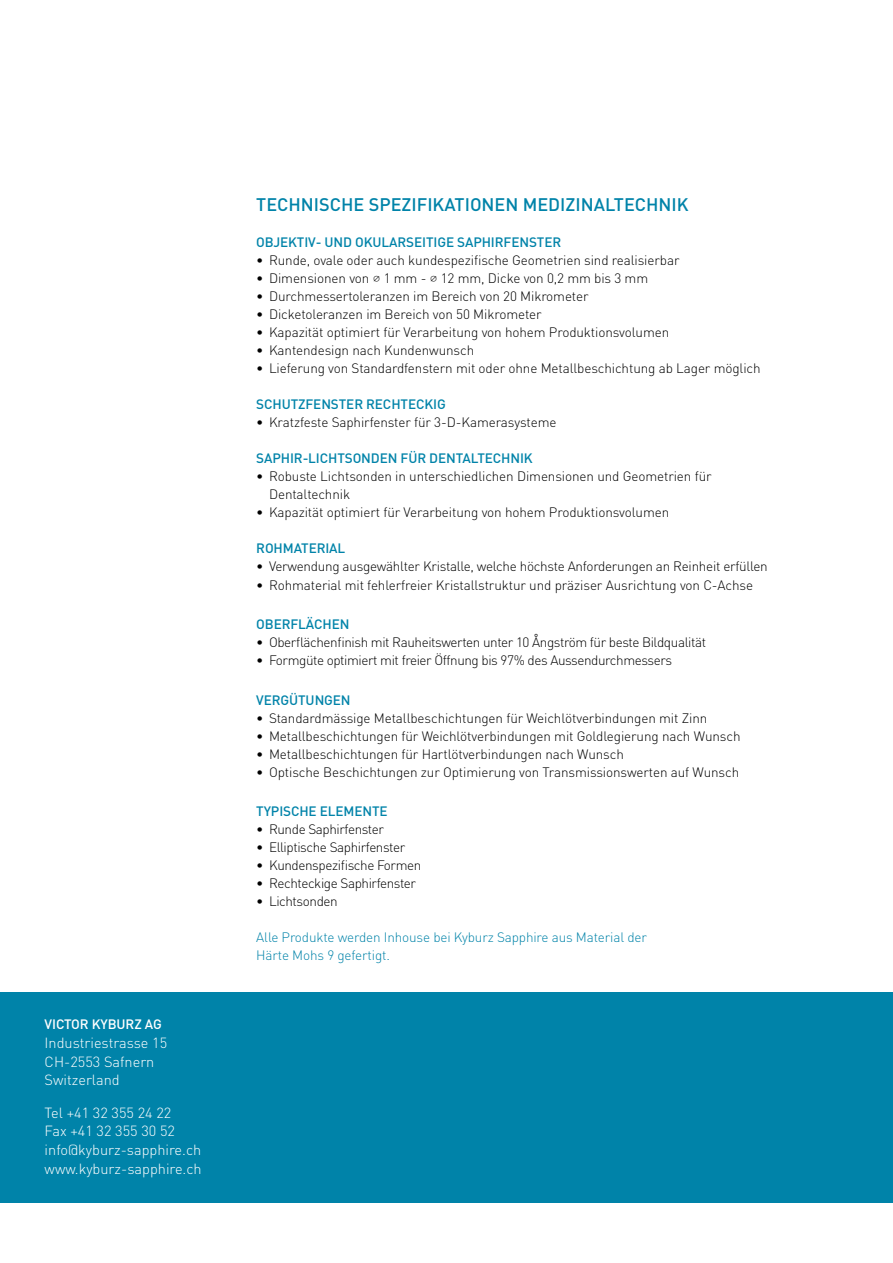
<style>
.page{position:relative;width:893px;height:1263px;background:#fff}
.page>*{position:absolute;margin:0;border:0;box-sizing:border-box;transform-origin:0 0}
.t1{font:500 18px "DIN";color:#0083a9}
.t2{font:300 14.55px/18.8px "DIN";color:#fff}
.t3{font:300 13.5px/18px "DIN";letter-spacing:-.01em;color:#000}
.t4{font:300 13.5px "DIN";letter-spacing:-.03em;color:#000}
.t5{font:500 13.5px "DIN";letter-spacing:-.01em;color:#0083a9}
.t6{font:300 13.5px/18px "DIN";letter-spacing:-.01em;color:#0083a9}
.t7{font:500 13.5px "DIN";letter-spacing:-.01em;color:#fff}
.s1{font-family:"Rawengulk";font-weight:400}
</style>
<div class="page">
<div style="left:0;top:992px;width:893px;height:210px;background:#0083a9"></div>
<p class="t7" style="left:45px;top:1017px;width:119px">VICTOR KYBURZ AG</p>
<p class="t2" style="left:45px;top:1034px;width:124px">Industriestrasse 15<br>CH-2553 Safnern<br>Switzerland</p>
<p class="t2" style="left:45px;top:1104px;width:159px">Tel +41 32 355 24 22<br>Fax +41 32 355 30 52 info@kyburz-sapphire.ch www.kyburz-sapphire.ch</p>
<h1 class="t1" style="left:256px;top:195px;width:434px">TECHNISCHE SPEZIFIKATIONEN MEDIZINALTECHNIK</h1>
<p class="t5" style="left:256px;top:235px;width:306px">OBJEKTIV- UND OKULARSEITIGE SAPHIRFENSTER</p>
<p class="t3" style="left:256px;top:252px;width:425px">• Runde, ovale oder auch kundespezifische Geometrien sind realisierbar</p>
<p class="t3" style="left:256px;top:270px;width:393px">• Dimensionen von <span class="s1">⌀</span> 1 mm - <span class="s1">⌀</span> 12 mm, Dicke von 0,2 mm bis 3 mm</p>
<p class="t3" style="left:256px;top:288px;width:334px">• Durchmessertoleranzen im Bereich von 20 Mikrometer</p>
<p class="t3" style="left:256px;top:306px;width:287px">• Dicketoleranzen im Bereich von 50 Mikrometer</p>
<p class="t3" style="left:256px;top:324px;width:414px">• Kapazität optimiert für Verarbeitung von hohem Produktionsvolumen</p>
<p class="t3" style="left:256px;top:342px;width:219px">• Kantendesign nach Kundenwunsch</p>
<p class="t3" style="left:256px;top:360px;width:506px">• Lieferung von Standardfenstern mit oder ohne Metallbeschichtung ab Lager möglich</p>
<p class="t5" style="left:256px;top:397px;width:191px">SCHUTZFENSTER RECHTECKIG</p>
<p class="t3" style="left:256px;top:414px;width:302px">• Kratzfeste Saphirfenster für 3-D-Kamerasysteme</p>
<p class="t5" style="left:256px;top:451px;width:278px">SAPHIR-LICHTSONDEN FÜR DENTALTECHNIK</p>
<p class="t3" style="left:269px;top:468px;width:444px;text-indent:-13px">• Robuste Lichtsonden in unterschiedlichen Dimensionen und Geometrien für<br>Dentaltechnik</p>
<p class="t3" style="left:256px;top:504px;width:414px">• Kapazität optimiert für Verarbeitung von hohem Produktionsvolumen</p>
<p class="t5" style="left:256px;top:541px;width:91px">ROHMATERIAL</p>
<p class="t3" style="left:256px;top:558px;width:513px">• Verwendung ausgewählter Kristalle, welche höchste Anforderungen an Reinheit erfüllen</p>
<p class="t3" style="left:256px;top:577px;width:498px">• Rohmaterial mit fehlerfreier Kristallstruktur und präziser Ausrichtung von C-Achse</p>
<p class="t5" style="left:256px;top:617px;width:95px">OBERFLÄCHEN</p>
<p class="t4" style="left:256px;top:637px;width:451px">• Oberflächenfinish mit Rauheitswerten unter 10 Ångström für beste Bildqualität</p>
<p class="t4" style="left:256px;top:655px;width:417px">• Formgüte optimiert mit freier Öffnung bis 97% des Aussendurchmessers</p>
<p class="t5" style="left:256px;top:693px;width:96px">VERGÜTUNGEN</p>
<p class="t3" style="left:256px;top:710px;width:453px">• Standardmässige Metallbeschichtungen für Weichlötverbindungen mit Zinn</p>
<p class="t3" style="left:256px;top:728px;width:486px">• Metallbeschichtungen für Weichlötverbindungen mit Goldlegierung nach Wunsch</p>
<p class="t3" style="left:256px;top:746px;width:369px">• Metallbeschichtungen für Hartlötverbindungen nach Wunsch</p>
<p class="t3" style="left:256px;top:764px;width:484px">• Optische Beschichtungen zur Optimierung von Transmissionswerten auf Wunsch</p>
<p class="t5" style="left:256px;top:804px;width:133px">TYPISCHE ELEMENTE</p>
<p class="t4" style="left:256px;top:824px;width:129px">• Runde Saphirfenster</p>
<p class="t4" style="left:256px;top:842px;width:150px">• Elliptische Saphirfenster</p>
<p class="t4" style="left:256px;top:860px;width:167px">• Kundenspezifische Formen</p>
<p class="t4" style="left:256px;top:878px;width:161px">• Rechteckige Saphirfenster</p>
<p class="t4" style="left:256px;top:896px;width:83px">• Lichtsonden</p>
<p class="t6" style="left:256px;top:930px;width:392px">Alle Produkte werden Inhouse bei Kyburz Sapphire aus Material der<br>Härte Mohs 9 gefertigt.</p>
</div>
